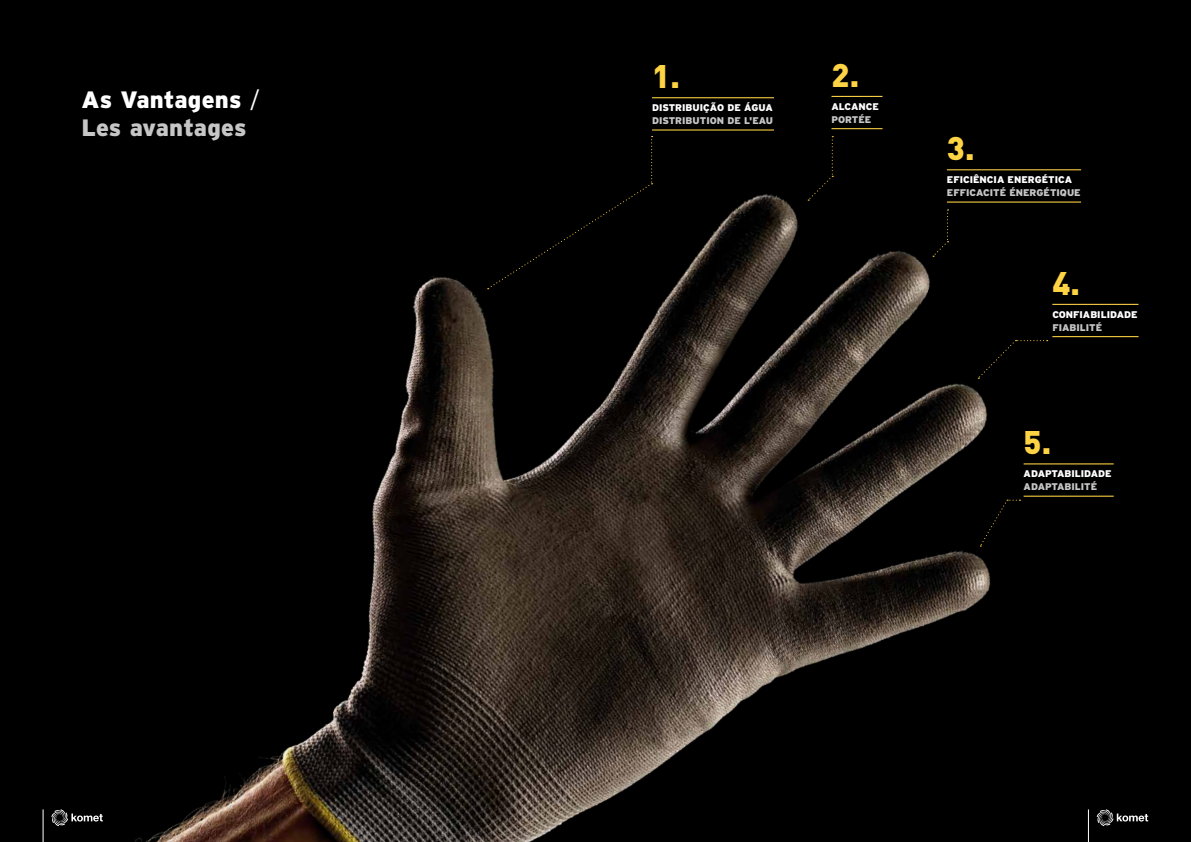
<style>
.page{position:relative;width:1191px;height:842px;background:#fff}
.page>*{position:absolute;margin:0;border:0;box-sizing:border-box;transform-origin:0 0}
.t1{font:900 32.3px "DIN";color:#ffd444}
.t2{font:900 23.7px/28px "Interstate";letter-spacing:.005em;color:#c6c6c6}
.t3{font:900 9.7px "Interstate";color:#fff}
.t4{font:900 9.7px "Interstate";color:#c6c6c6}
.s1{color:#fff}
.s2{font-weight:300;color:#fff}
</style>
<div class="page">
<img style="left:0;top:0;width:1191px;height:842px">
<svg style="left:932px;top:209px;width:16px;height:48px"></svg>
<div style="left:978px;top:340px;width:69px;height:39px;background:#000"></div>
<div style="left:979px;top:500px;width:41px;height:46px;background:#000"></div>
<div style="left:808px;top:136px;width:25px;height:65px;background:#000"></div>
<div style="left:487px;top:136px;width:165px;height:153px;background:#000"></div>
<hr style="left:1088px;top:809px;width:1px;height:33px;background:#fff">
<svg style="left:1096px;top:809px;width:52px;height:17px"></svg>
<hr style="left:43px;top:809px;width:1px;height:33px;background:#fff">
<svg style="left:51px;top:809px;width:52px;height:17px"></svg>
<hr style="left:652px;top:97px;width:122px;height:1px;background:#ffd444">
<hr style="left:652px;top:129px;width:122px;height:2px;background:#ffd444">
<hr style="left:831px;top:96px;width:51px;height:1px;background:#ffd444">
<hr style="left:831px;top:128px;width:51px;height:1px;background:#ffd444">
<hr style="left:947px;top:169px;width:134px;height:1px;background:#ffd444">
<hr style="left:947px;top:202px;width:134px;height:1px;background:#ffd444">
<hr style="left:1023px;top:463px;width:90px;height:1px;background:#ffd444">
<hr style="left:1023px;top:496px;width:90px;height:1px;background:#ffd444">
<hr style="left:1052px;top:304px;width:86px;height:1px;background:#ffd444">
<hr style="left:1052px;top:336px;width:86px;height:1px;background:#ffd444">
<h2 class="t2" style="left:82px;top:85px;width:180px"><span class="s1">As Vantagens</span> <span class="s2">/<br></span>Les avantages</h2>
<h1 class="t1" style="left:652px;top:55px;width:29px">1.</h1>
<p class="t3" style="left:652px;top:102px;width:122px">DISTRIBUIÇÃO DE ÁGUA</p>
<p class="t4" style="left:652px;top:115px;width:123px">DISTRIBUTION DE L'EAU</p>
<h1 class="t1" style="left:831px;top:54px;width:29px">2.</h1>
<p class="t3" style="left:831px;top:101px;width:49px">ALCANCE</p>
<p class="t4" style="left:831px;top:114px;width:41px">PORTÉE</p>
<h1 class="t1" style="left:947px;top:127px;width:29px">3.</h1>
<p class="t3" style="left:947px;top:174px;width:127px">EFICIÊNCIA ENERGÉTICA</p>
<p class="t4" style="left:947px;top:187px;width:135px">EFFICACITÉ ÉNERGÉTIQUE</p>
<h1 class="t1" style="left:1052px;top:261px;width:29px">4.</h1>
<p class="t3" style="left:1052px;top:309px;width:87px">CONFIABILIDADE</p>
<p class="t4" style="left:1052px;top:322px;width:51px">FIABILITÉ</p>
<h1 class="t1" style="left:1023px;top:421px;width:29px">5.</h1>
<p class="t3" style="left:1023px;top:468px;width:90px">ADAPTABILIDADE</p>
<p class="t4" style="left:1023px;top:481px;width:75px">ADAPTABILITÉ</p>
</div>
